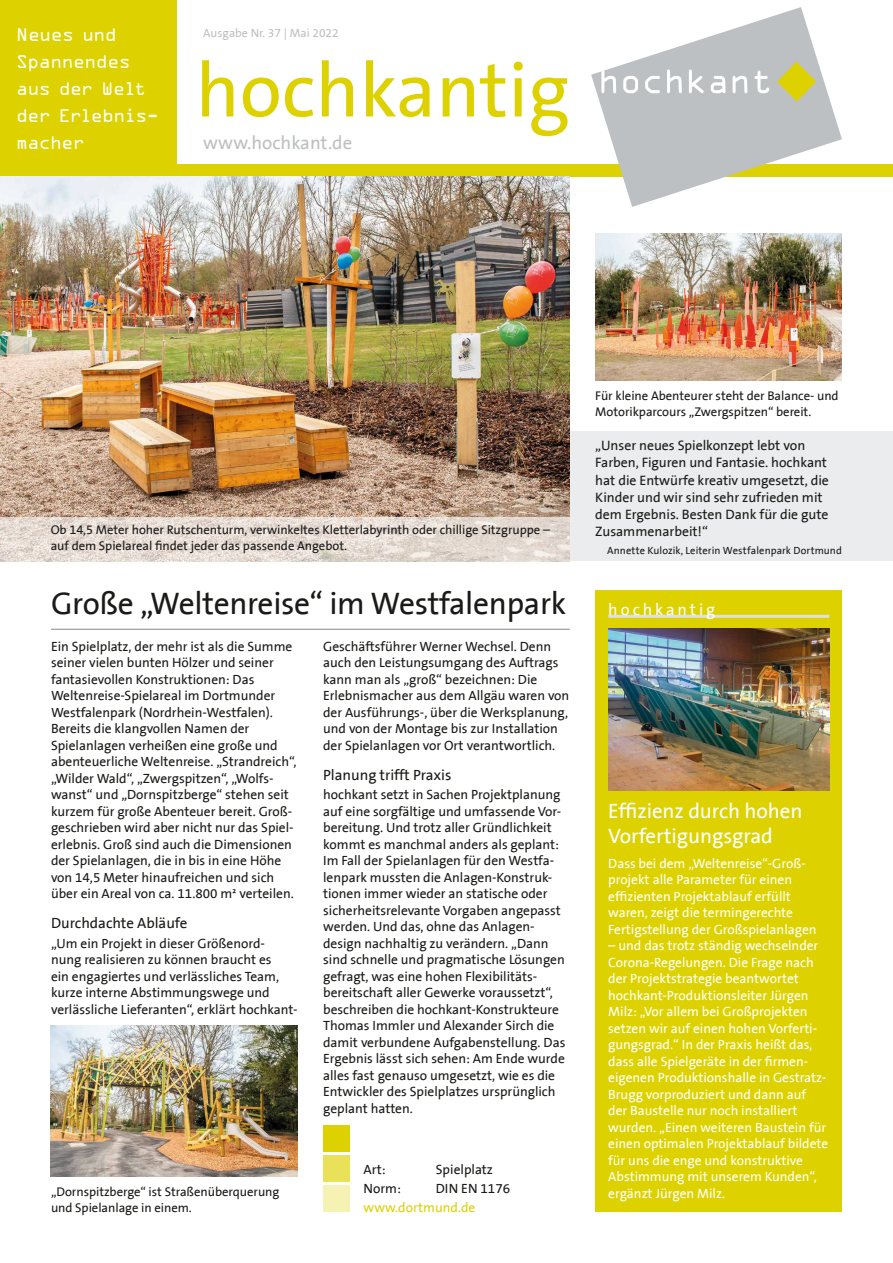
<style>
.page{position:relative;width:893px;height:1263px;background:#fff}
.page>*{position:absolute;margin:0;border:0;box-sizing:border-box;transform-origin:0 0}
.t1{font:76.95px "The Sans B5 Plain";color:#ddd200}
.t2{font:31.5px "The Sans B5 Plain";letter-spacing:-.01em;color:#1a1a18}
.t3{font:21px/25.2px "The Sans B5 Plain";letter-spacing:-.005em;color:#fff}
.t4{font:19.5px/27px "OCRA Extended";letter-spacing:-.02em;color:#fff}
.t5{font:18.75px "The Sans B5 Plain";color:#bdc0c2}
.t6{font:16.5px "The Sans B5 Plain";letter-spacing:.18em;color:#fff}
.t7{font:15px "The Sans B5 Plain";letter-spacing:-.005em;color:#1a1a18}
.t8{font:13.8px/17.2px "The Sans B5 Plain";letter-spacing:-.005em;color:#1a1a18}
.t9{font:13.5px/16.5px "The Sans B5 Plain";letter-spacing:-.005em;color:#1a1a18}
.t10{font:13.5px/16.5px "The Sans B5 Plain";letter-spacing:-.005em;color:#fff}
.t11{font:13.5px "The Sans B5 Plain";color:#ddd200}
.t12{font:12.75px/15.8px "The Sans B5 Plain";letter-spacing:-.005em;color:#1a1a18}
.t13{font:12px "The Sans B5 Plain";color:#bdc0c2}
.t14{font:10.5px "The Sans B5 Plain";letter-spacing:.005em;color:#1a1a18}
</style>
<div class="page">
<hr style="left:51px;top:629px;width:519px;height:1px;background:#878786">
<div style="left:0;top:0;width:177px;height:177px;background:#ddd200"></div>
<div style="left:570px;top:432px;width:323px;height:129px;background:#ebeced"></div>
<div style="left:0;top:164px;width:893px;height:13px;background:#ddd200"></div>
<svg style="left:591px;top:7px;width:251px;height:200px;fill:#bdc0c2"></svg>
<svg style="left:777px;top:62px;width:39px;height:40px;background:#ccc860"></svg>
<svg style="left:601px;top:70px;width:15px;height:23px"></svg>
<svg style="left:623px;top:76px;width:15px;height:17px"></svg>
<svg style="left:645px;top:76px;width:15px;height:17px"></svg>
<svg style="left:667px;top:70px;width:15px;height:23px"></svg>
<svg style="left:689px;top:70px;width:15px;height:23px"></svg>
<svg style="left:711px;top:76px;width:14px;height:17px"></svg>
<svg style="left:733px;top:76px;width:14px;height:17px"></svg>
<svg style="left:754px;top:71px;width:15px;height:22px"></svg>
<img style="left:595px;top:234px;width:247px;height:146px">
<div style="left:595px;top:591px;width:247px;height:621px;background:#ddd200"></div>
<img style="left:0;top:177px;width:570px;height:340px">
<hr style="left:608px;top:615px;width:221px;height:3px;background:#dee0e1">
<svg style="left:0;top:517px;width:570px;height:44px;background:#e4dad2"></svg>
<img style="left:51px;top:1025px;width:247px;height:151px">
<div style="left:323px;top:1125px;width:26px;height:26px;background:#ddd200"></div>
<div style="left:323px;top:1155px;width:26px;height:26px;background:#e9e259"></div>
<div style="left:323px;top:1186px;width:26px;height:26px;background:#f5f2b3"></div>
<img style="left:608px;top:629px;width:221px;height:162px">
<h3 class="t4" style="left:16px;top:21px;width:144px">Neues und<br>Spannendes aus der Welt der Erlebnis&shy;macher</h3>
<p class="t13" style="left:203px;top:27px;width:137px">Ausgabe Nr. 37 | Mai 2022</p>
<h1 class="t1" style="left:196px;top:51px;width:376px">hochkantig</h1>
<h3 class="t5" style="left:203px;top:133px;width:150px">www.hochkant.de</h3>
<p class="t12" style="left:51px;top:523px;width:501px">Ob 14,5 Meter hoher Rutschenturm, verwinkeltes Kletterlabyrinth oder chillige Sitzgruppe – auf dem Spielareal findet jeder das passende Angebot.</p>
<h2 class="t2" style="left:51px;top:587px;width:517px">Große „Weltenreise“ im Westfalenpark</h2>
<p class="t9" style="left:51px;top:639px;width:247px">Ein Spielplatz, der mehr ist als die Summe seiner vielen bunten Hölzer und seiner fantasievollen Konstruktionen: Das Weltenreise-Spielareal im Dortmunder Westfalenpark (Nordrhein-Westfalen).<br>Bereits die klangvollen Namen der Spielanlagen verheißen eine große und abenteuerliche Weltenreise. „Strandreich“, „Wilder Wald“, „Zwergspitzen“, „Wolfs&shy;wanst“ und „Dornspitzberge“ stehen seit kurzem für große Abenteuer bereit. Groß&shy;geschrieben wird aber nicht nur das Spiel&shy;erlebnis. Groß sind auch die Dimensionen der Spielanlagen, die in bis in eine Höhe von 14,5 Meter hinaufreichen und sich über ein Areal von ca. 11.800 m² verteilen.</p>
<p class="t7" style="left:51px;top:915px;width:138px">Durchdachte Abläufe</p>
<p class="t9" style="left:51px;top:936px;width:248px">„Um ein Projekt in dieser Größenord&shy;nung realisieren zu können braucht es<br>ein engagiertes und verlässliches Team, kurze interne Abstimmungswege und verlässliche Lieferanten“, erklärt hochkant-</p>
<p class="t9" style="left:323px;top:639px;width:248px">Geschäftsführer Werner Wechsel. Denn auch den Leistungsumgang des Auftrags kann man als „groß“ bezeichnen: Die Erlebnismacher aus dem Allgäu waren von der Ausführungs-, über die Werksplanung, und von der Montage bis zur Installation der Spielanlagen vor Ort verantwortlich.</p>
<p class="t7" style="left:323px;top:767px;width:130px">Planung trifft Praxis</p>
<p class="t9" style="left:323px;top:787px;width:244px">hochkant setzt in Sachen Projektplanung auf eine sorgfältige und umfassende Vor&shy;bereitung. Und trotz aller Gründlichkeit kommt es manchmal anders als geplant:<br>Im Fall der Spielanlagen für den Westfa&shy;lenpark mussten die Anlagen-Konstruk&shy;tionen immer wieder an statische oder sicherheitsrelevante Vorgaben angepasst werden. Und das, ohne das Anlagen&shy;design nachhaltig zu verändern. „Dann sind schnelle und pragmatische Lösungen gefragt, was eine hohen Flexibilitäts&shy;bereitschaft aller Gewerke voraussetzt“, beschreiben die hochkant-Konstrukteure Thomas Immler und Alexander Sirch die damit verbundene Aufgabenstellung. Das Ergebnis lässt sich sehen: Am Ende wurde alles fast genauso umgesetzt, wie es die Entwickler des Spielplatzes ursprünglich geplant hatten.</p>
<p class="t12" style="left:51px;top:1185px;width:230px">„Dornspitzberge“ ist Straßenüberquerung und Spielanlage in einem.</p>
<p class="t9" style="left:364px;top:1162px;width:24px">Art:</p>
<p class="t9" style="left:436px;top:1162px;width:59px">Spielplatz</p>
<p class="t9" style="left:364px;top:1181px;width:39px">Norm:</p>
<p class="t9" style="left:436px;top:1181px;width:76px">DIN EN 1176</p>
<p class="t11" style="left:364px;top:1200px;width:113px">www.dortmund.de</p>
<p class="t12" style="left:595px;top:389px;width:245px">Für kleine Abenteurer steht der Balance- und<br>Motorikparcours „Zwergspitzen“ bereit.</p>
<p class="t8" style="left:595px;top:438px;width:235px">„Unser neues Spielkonzept lebt von Farben, Figuren und Fantasie. hochkant hat die Entwürfe kreativ umgesetzt, die Kinder und wir sind sehr zufrieden mit dem Ergebnis. Besten Dank für die gute Zusammenarbeit!“</p>
<p class="t14" style="left:607px;top:545px;width:236px">Annette Kulozik, Leiterin Westfalenpark Dortmund</p>
<p class="t6" style="left:608px;top:601px;width:108px">hochkantig</p>
<h3 class="t3" style="left:608px;top:799px;width:196px">Effizienz durch hohen<br>Vorfertigungsgrad</h3>
<p class="t10" style="left:608px;top:856px;width:210px">Dass bei dem „Weltenreise“-Groß&shy;projekt alle Parameter für einen effizienten Projektablauf erfüllt waren, zeigt die termingerechte Fertigstellung der Großspielanlagen</p>
<p class="t10" style="left:608px;top:938px;width:222px">– und das trotz ständig wechselnder Corona-Regelungen. Die Frage nach der Projektstrategie beantwortet hochkant-Produktionsleiter Jürgen Milz: „Vor allem bei Großprojekten setzen wir auf einen hohen Vorferti&shy;gungsgrad.“ In der Praxis heißt das, dass alle Spielgeräte in der firmen&shy;eigenen Produktionshalle in Gestratz-Brugg vorproduziert und dann auf der Baustelle nur noch installiert wurden. „Einen weiteren Baustein für einen optimalen Projektablauf bildete für uns die enge und konstruktive Abstimmung mit unserem Kunden“, ergänzt Jürgen Milz.</p>
</div>
